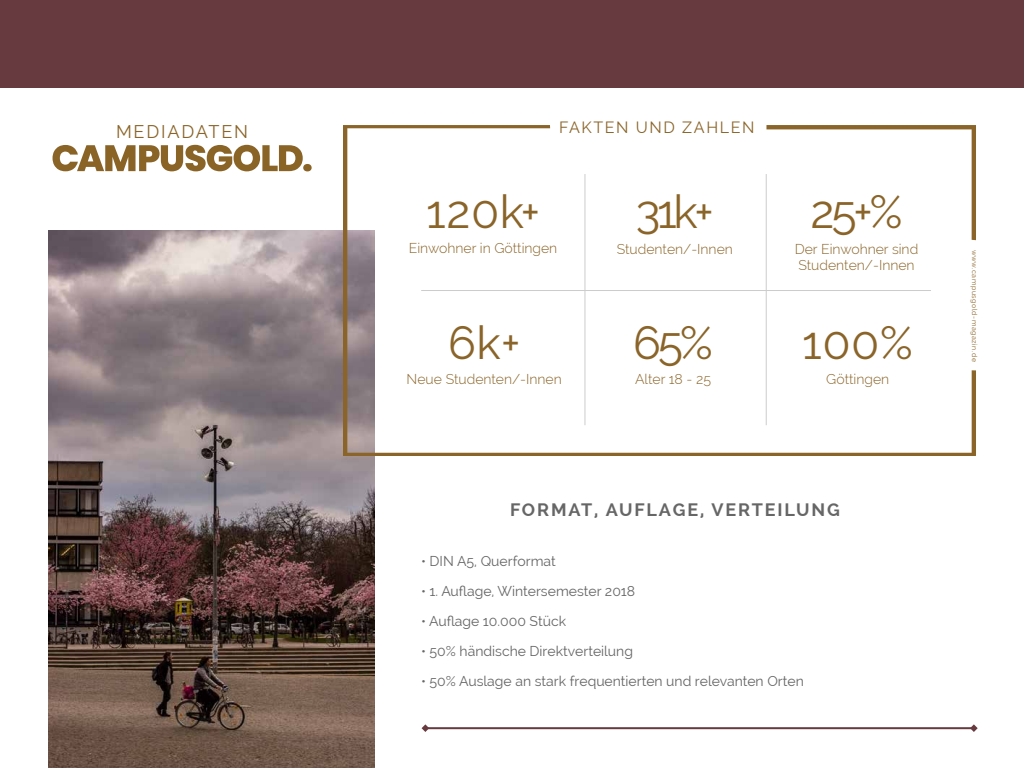
<style>
.page{position:relative;width:1024px;height:768px;background:#fff}
.page>*{position:absolute;margin:0;border:0;box-sizing:border-box;transform-origin:0 0}
.t1{font:46px "Raleway";letter-spacing:.01em;color:#8a6428}
.t2{font:700 18px "Raleway";letter-spacing:.1em;color:#666}
.t3{font:18px "Raleway";letter-spacing:.1em;color:#8a6428}
.t4{font:16px "Raleway";letter-spacing:.1em;color:#8a6428}
.t5{font:14px "Raleway";color:#666}
.t6{font:300 14px/16.8px "Raleway";color:#8a6428}
.t7{font:7px "Raleway";letter-spacing:.08em;color:#8a6428}
</style>
<div class="page">
<hr style="left:426px;top:727px;width:548px;height:2px;background:#673a3f">
<svg style="left:422px;top:724px;width:7px;height:8px"></svg>
<svg style="left:970px;top:724px;width:8px;height:8px"></svg>
<div style="left:0;top:0;width:1024px;height:87px;background:#673a3f"></div>
<img style="left:48px;top:231px;width:326px;height:537px">
<svg style="left:343px;top:125px;width:633px;height:331px"></svg>
<img style="left:703px;top:125px;width:273px;height:299px">
<svg style="left:53px;top:145px;width:259px;height:26px"></svg>
<hr style="left:585px;top:174px;width:1px;height:251px;background:#ccc">
<div style="left:402px;top:316px;width:164px;height:131px;background:#fff"></div>
<hr style="left:766px;top:174px;width:1px;height:251px;background:#ccc">
<div style="left:600px;top:316px;width:146px;height:134px;background:#fff"></div>
<div style="left:784px;top:316px;width:147px;height:120px;background:#fff"></div>
<hr style="left:421px;top:290px;width:510px;height:1px;background:#ccc">
<div style="left:393px;top:178px;width:180px;height:91px;background:#fff"></div>
<div style="left:602px;top:185px;width:146px;height:91px;background:#fff"></div>
<div style="left:783px;top:185px;width:147px;height:98px;background:#fff"></div>
<p class="t3" style="left:116px;top:121px;width:134px">MEDIADATEN</p>
<p class="t4" style="left:559px;top:118px;width:197px">FAKTEN UND ZAHLEN</p>
<h1 class="t1" style="left:426px;top:185px;width:116px">120k+</h1>
<p class="t6" style="left:409px;top:240px;width:150px">Einwohner in Göttingen</p>
<h1 class="t1" style="left:448px;top:316px;width:74px">6k+</h1>
<p class="t6" style="left:407px;top:371px;width:157px">Neue Studenten/-Innen</p>
<h1 class="t1" style="left:636px;top:185px;width:80px">31k+</h1>
<p class="t6" style="left:617px;top:240px;width:118px">Studenten/-Innen</p>
<h1 class="t1" style="left:633px;top:316px;width:82px">65%</h1>
<p class="t6" style="left:635px;top:371px;width:78px">Alter 18 - 25</p>
<h1 class="t1" style="left:810px;top:185px;width:94px">25+%</h1>
<p class="t6" style="left:795px;top:240px;width:125px">Der Einwohner sind<br>Studenten/-Innen</p>
<h1 class="t1" style="left:802px;top:316px;width:112px">100%</h1>
<p class="t6" style="left:826px;top:371px;width:64px">Göttingen</p>
<p class="t2" style="left:510px;top:500px;width:331px">FORMAT, AUFLAGE, VERTEILUNG</p>
<p class="t5" style="left:421px;top:553px;width:136px">• DIN A5, Querformat</p>
<p class="t5" style="left:421px;top:583px;width:216px">• 1. Auflage, Wintersemester 2018</p>
<p class="t5" style="left:421px;top:613px;width:147px">• Auflage 10.000 Stück</p>
<p class="t5" style="left:421px;top:643px;width:213px">• 50% händische Direktverteilung</p>
<p class="t5" style="left:421px;top:673px;width:384px">• 50% Auslage an stark frequentierten und relevanten Orten</p>
<p class="t7" style="left:979px;top:250px;width:114px;rotate:90deg">www.campusgold-magazin.de</p>
</div>
